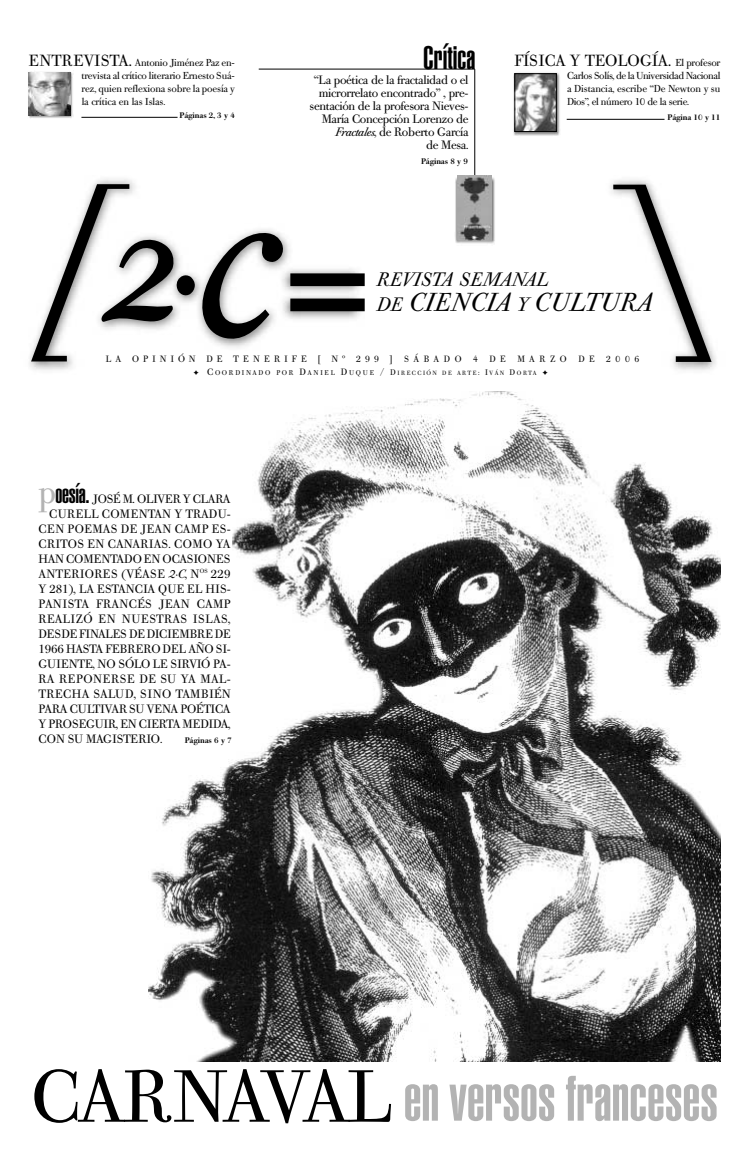
<style>
.page{position:relative;width:749px;height:1151px;background:#fff}
.page>*{position:absolute;margin:0;border:0;box-sizing:border-box;transform-origin:0 0}
.t1{font:900 extra-condensed 63px "Helvetica";letter-spacing:.005em;color:#b3b3b3}
.t2{font:900 extra-condensed 32px "Helvetica";color:#000}
.t3{font:italic 25.7px "Bodoni Old Face BE";letter-spacing:.02em;color:#000}
.t4{font:italic 19.3px "Bodoni Old Face BE";letter-spacing:.01em;color:#000}
.t5{font:16px "Bodoni Old Face BE";letter-spacing:-.005em;color:#000}
.t6{font:12px/13px "Bodoni Old Face BE";letter-spacing:-.01em;color:#000;text-align:right}
.t7{font:12px "Bodoni Old Face BE";letter-spacing:.02em;color:#000}
.t8{font:12px "Bodoni Old Face BE";letter-spacing:.015em;color:#000}
.t9{font:12px "Bodoni Old Face BE";letter-spacing:.01em;color:#000}
.t10{font:12px "Bodoni Old Face BE";letter-spacing:-.03em;color:#000}
.t11{font:12px "Bodoni Old Face BE";letter-spacing:.03em;color:#000}
.t12{font:12px "Bodoni Old Face BE";letter-spacing:.035em;color:#000}
.t13{font:12px "Bodoni Old Face BE";letter-spacing:.04em;color:#000}
.t14{font:10px/13px "Bodoni Old Face BE";letter-spacing:-.01em;color:#000;text-align:justify}
.t15{font:9.1px "Bodoni Old Face BE";letter-spacing:.455em;color:#000}
.t16{font:9px "Bodoni Old Face BE";letter-spacing:.515em;color:#000}
.t17{font:500 8px "Bodoni Old Face BE";letter-spacing:-.01em;color:#000}
.t18{font:6.9px "Bodoni Old Face BE";letter-spacing:.245em;color:#000}
.s1{font-size:16px}
.s2{font-style:italic}
.s3{font-size:10px}
.s4{font-size:19.3px}
.s5{font-size:9px}
.s6{font-size:9.1px}
.s7{font-size:8px}
.s8{font-size:6px}
.s9{font-size:33px;color:#b3b3b3}
.s10{font-family:"Helvetica";font-weight:900;font-stretch:extra-condensed;font-size:25px}
.s11{font-family:"Bodoni Old Face BE";font-weight:400;font-stretch:normal;font-size:73px;color:#000}
</style>
<div class="page">
<img style="left:29px;top:145px;width:687px;height:225px">
<img style="left:28px;top:71px;width:45px;height:47px">
<img style="left:29px;top:73px;width:42px;height:43px">
<hr style="left:81px;top:117px;width:97px;height:1px;background:#000">
<img style="left:513px;top:72px;width:47px;height:64px">
<img style="left:517px;top:76px;width:38px;height:54px">
<div style="left:515px;top:74px;width:42px;height:58px;border:1px solid #000"></div>
<hr style="left:567px;top:119px;width:98px;height:1px;background:#000">
<svg style="left:613px;top:185px;width:99px;height:177px"></svg>
<svg style="left:31px;top:184px;width:253px;height:177px"></svg>
<div style="left:290px;top:273px;width:75px;height:13px;background:#000"></div>
<div style="left:290px;top:299px;width:75px;height:12px;background:#000"></div>
<img style="left:455px;top:175px;width:41px;height:70px">
<hr style="left:259px;top:69px;width:216px;height:1px;background:#000">
<hr style="left:475px;top:69px;width:1px;height:115px;background:#000">
<img style="left:457px;top:175px;width:35px;height:66px">
<img style="left:149px;top:391px;width:572px;height:671px">
<div style="left:38px;top:478px;width:194px;height:271px;background:#fff"></div>
<p class="t14" style="left:82px;top:57px;width:155px;text-indent:-53px"><span class="s1">ENTREVISTA.</span> Antonio Jiménez Paz en&shy;trevista al crítico literario Ernesto Suá&shy;rez, quien reflexiona sobre la poesía y la crítica en las Islas.</p>
<p class="t2" style="left:423px;top:46px;width:54px">Crítica</p>
<p class="t6" style="left:310px;top:75px;width:160px">“La poética de la fractalidad o el microrrelato encontrado” , pre&shy;sentación de la profesora Nieves-<br>María Concepción Lorenzo de<br><span class="s2">Fractales</span>, de Roberto García<br>de Mesa.</p>
<p class="t17" style="left:180px;top:112px;width:57px">Páginas 2, 3 y 4</p>
<p class="t17" style="left:421px;top:158px;width:49px">Páginas 8 y 9</p>
<p class="t5" style="left:515px;top:54px;width:207px">FÍSICA Y TEOLOGÍA. <span class="s3">El profesor</span></p>
<p class="t14" style="left:567px;top:70px;width:155px">Carlos Solís, de la Universidad Nacional a Distancia, escribe “De Newton y su Dios”, el número 10 de la serie.</p>
<p class="t17" style="left:668px;top:114px;width:54px">Página 10 y 11</p>
<p class="t4" style="left:376px;top:271px;width:173px">REVISTA SEMANAL</p>
<p class="t3" style="left:376px;top:292px;width:277px"><span class="s4">DE</span> CIENCIA <span class="s4">Y</span> CULTURA</p>
<p class="t15" style="left:106px;top:355px;width:357px">LA OPINIÓN DE TENERIFE [ Nº 299 ] <span class="s5">SÁBADO</span></p>
<p class="t16" style="left:473px;top:355px;width:6px">4</p>
<p class="t16" style="left:489px;top:355px;width:18px">D E</p>
<p class="t16" style="left:517px;top:355px;width:51px">MARZO</p>
<p class="t16" style="left:578px;top:355px;width:18px">D E</p>
<p class="t16" style="left:606px;top:355px;width:35px">2006</p>
<p class="t18" style="left:194px;top:370px;width:356px">✦ <span class="s6">C</span>OORDINADO POR <span class="s6">D</span>ANIEL <span class="s6">D</span>UQUE <span class="s6">/</span> <span class="s7">D</span><span class="s8">IRECCIÓN DE ARTE</span><span class="s7">: I</span><span class="s8">VÁN</span> <span class="s7">D</span><span class="s8">ORTA</span> ✦</p>
<p class="t10" style="left:39px;top:494px;width:194px"><span class="s9">p</span><span class="s10">oesía.</span> JOSÉ M. OLIVER Y CLARA</p>
<p class="t7" style="left:49px;top:509px;width:183px">CURELL COMENTAN Y TRADU-</p>
<p class="t12" style="left:39px;top:524px;width:194px">CEN POEMAS DE JEAN CAMP ES-</p>
<p class="t8" style="left:39px;top:539px;width:194px">CRITOS EN CANARIAS. COMO YA</p>
<p class="t6" style="left:39px;top:554px;width:194px">HAN COMENTADO EN OCASIONES</p>
<p class="t9" style="left:39px;top:569px;width:194px">ANTERIORES (VÉASE <span class="s2">2·C</span>, N<sup>OS</sup> 229</p>
<p class="t8" style="left:39px;top:584px;width:194px">Y 281), LA ESTANCIA QUE EL HIS-</p>
<p class="t7" style="left:39px;top:599px;width:194px">PANISTA FRANCÉS JEAN CAMP</p>
<p class="t7" style="left:39px;top:614px;width:194px">REALIZÓ EN NUESTRAS ISLAS,</p>
<p class="t6" style="left:39px;top:629px;width:194px">DESDE FINALES DE DICIEMBRE DE</p>
<p class="t6" style="left:39px;top:644px;width:194px">1966 HASTA FEBRERO DEL AÑO SI-</p>
<p class="t6" style="left:39px;top:659px;width:194px">GUIENTE, NO SÓLO LE SIRVIÓ PA-</p>
<p class="t13" style="left:39px;top:674px;width:194px">RA REPONERSE DE SU YA MAL-</p>
<p class="t11" style="left:39px;top:689px;width:194px">TRECHA SALUD, SINO TAMBIÉN</p>
<p class="t6" style="left:39px;top:704px;width:194px">PARA CULTIVAR SU VENA POÉTICA</p>
<p class="t6" style="left:39px;top:719px;width:194px">Y PROSEGUIR, EN CIERTA MEDIDA,</p>
<p class="t6" style="left:39px;top:734px;width:125px">CON SU MAGISTERIO.</p>
<p class="t17" style="left:185px;top:737px;width:49px">Páginas 6 y 7</p>
<p class="t1" style="left:31px;top:1076px;width:688px"><span class="s11">CARNAVAL</span> en versos franceses</p>
</div>
